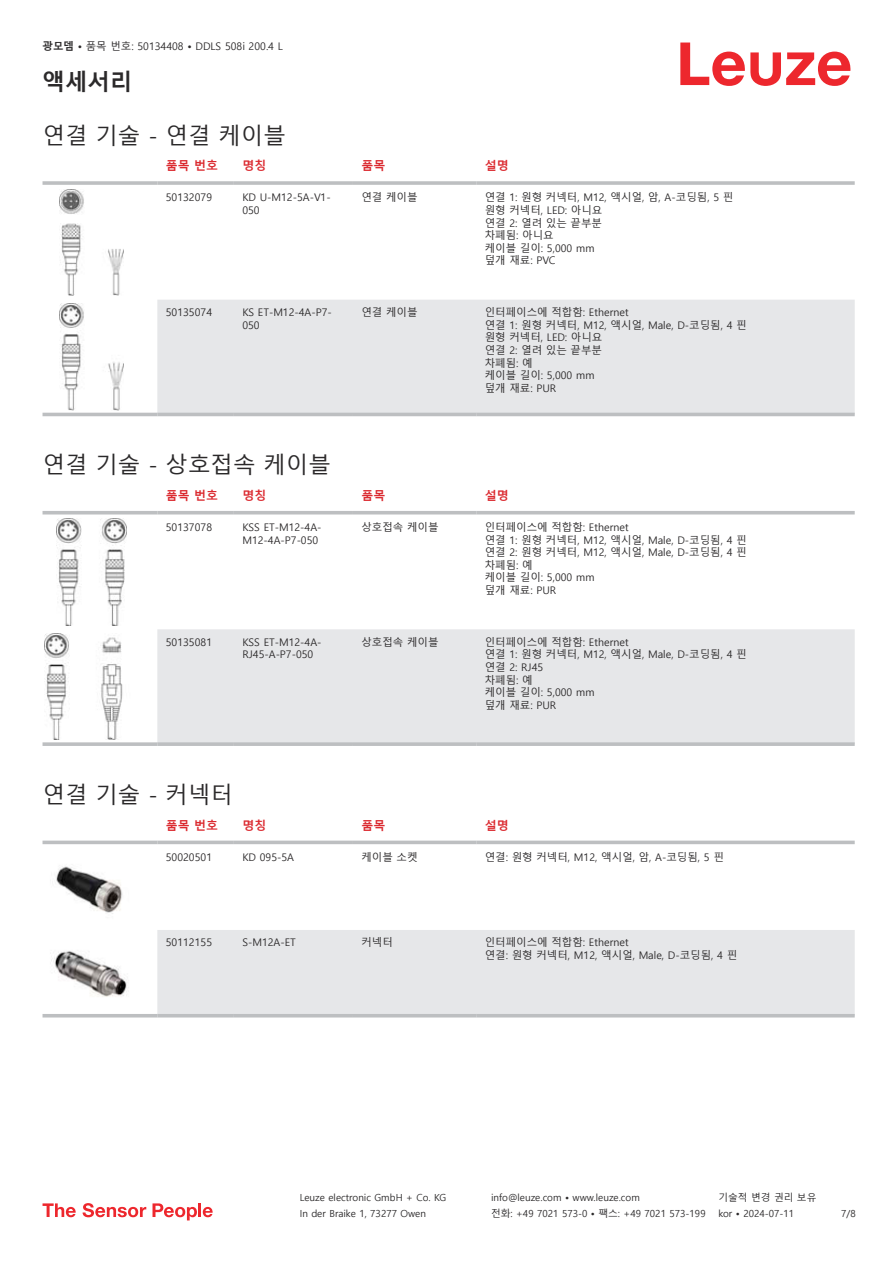
<style>
.page{position:relative;width:893px;height:1263px;background:#fff}
.page>*{position:absolute;margin:0;border:0;box-sizing:border-box;transform-origin:0 0}
.t1{font:22.5px "Malgun Gothic";color:#2b292a}
.t2{font:700 22.5px "Malgun Gothic";color:#2b292a}
.t3{font:700 12px "Malgun Gothic";color:#db2a30}
.t4{font:10.5px/12.6px "Malgun Gothic";color:#2b292a}
.t5{font:9.75px "Malgun Gothic";color:#2b292a}
.s1{font-weight:700}
</style>
<div class="page">
<svg style="left:680px;top:43px;width:170px;height:43px"></svg>
<svg style="left:43px;top:295px;width:812px;height:122px"></svg>
<div style="left:157px;top:300px;width:698px;height:113px;background:#e6e7e9"></div>
<hr style="left:43px;top:181px;width:114px;height:4px;background:#bdbfc1">
<hr style="left:157px;top:181px;width:77px;height:4px;background:#c8cacb">
<hr style="left:234px;top:181px;width:119px;height:4px;background:#c3c5c6">
<hr style="left:353px;top:181px;width:123px;height:4px;background:#bdbfc1">
<hr style="left:476px;top:181px;width:379px;height:4px;background:#c8cacb">
<hr style="left:43px;top:413px;width:114px;height:3px;background:#bdbfc1">
<hr style="left:157px;top:413px;width:77px;height:3px;background:#bdbfc1">
<hr style="left:234px;top:413px;width:119px;height:3px;background:#bdbfc1">
<hr style="left:353px;top:413px;width:123px;height:3px;background:#bdbfc1">
<hr style="left:476px;top:413px;width:379px;height:3px;background:#bdbfc1">
<img style="left:59px;top:189px;width:65px;height:106px">
<img style="left:59px;top:304px;width:65px;height:106px">
<svg style="left:43px;top:514px;width:812px;height:137px"></svg>
<div style="left:157px;top:629px;width:698px;height:113px;background:#e6e7e9"></div>
<hr style="left:43px;top:511px;width:114px;height:3px;background:#bdbfc1">
<hr style="left:157px;top:511px;width:77px;height:3px;background:#bdbfc1">
<hr style="left:234px;top:511px;width:119px;height:3px;background:#bdbfc1">
<hr style="left:353px;top:511px;width:123px;height:3px;background:#bdbfc1">
<hr style="left:476px;top:511px;width:379px;height:3px;background:#bdbfc1">
<svg style="left:43px;top:742px;width:114px;height:4px"></svg>
<hr style="left:157px;top:742px;width:77px;height:4px;background:#bdbfc1">
<hr style="left:234px;top:742px;width:119px;height:4px;background:#bdbfc1">
<svg style="left:353px;top:742px;width:123px;height:4px"></svg>
<hr style="left:476px;top:742px;width:379px;height:4px;background:#bdbfc1">
<img style="left:56px;top:519px;width:70px;height:106px">
<img style="left:45px;top:634px;width:93px;height:106px">
<svg style="left:43px;top:840px;width:812px;height:178px"></svg>
<div style="left:157px;top:930px;width:698px;height:84px;background:#e6e7e9"></div>
<hr style="left:43px;top:841px;width:114px;height:3px;background:#bdbfc1">
<hr style="left:157px;top:841px;width:77px;height:3px;background:#bdbfc1">
<hr style="left:234px;top:841px;width:119px;height:3px;background:#bdbfc1">
<hr style="left:353px;top:841px;width:123px;height:3px;background:#bdbfc1">
<hr style="left:476px;top:841px;width:379px;height:3px;background:#bdbfc1">
<hr style="left:43px;top:1014px;width:114px;height:3px;background:#bdbfc1">
<hr style="left:157px;top:1014px;width:77px;height:3px;background:#bdbfc1">
<hr style="left:234px;top:1014px;width:119px;height:3px;background:#bdbfc1">
<hr style="left:353px;top:1014px;width:123px;height:3px;background:#bdbfc1">
<hr style="left:476px;top:1014px;width:379px;height:3px;background:#bdbfc1">
<img style="left:43px;top:848px;width:97px;height:78px">
<img style="left:43px;top:934px;width:97px;height:77px">
<svg style="left:43px;top:1203px;width:33px;height:14px"></svg>
<svg style="left:83px;top:1203px;width:63px;height:14px"></svg>
<svg style="left:153px;top:1203px;width:44px;height:17px"></svg>
<hr style="left:198px;top:1203px;width:3px;height:14px;background:#ed272d">
<svg style="left:203px;top:1207px;width:10px;height:10px"></svg>
<p class="t4" style="left:43px;top:40px;width:242px"><span class="s1">광모뎀 •</span> 품목 번호: 50134408 <span class="s1">•</span> DDLS 508i 200.4 L</p>
<h1 class="t2" style="left:43px;top:69px;width:91px">액세서리</h1>
<h1 class="t1" style="left:43px;top:123px;width:245px">연결 기술 - 연결 케이블</h1>
<p class="t3" style="left:166px;top:159px;width:54px">품목 번호</p>
<p class="t3" style="left:242px;top:159px;width:25px">명칭</p>
<p class="t3" style="left:361px;top:159px;width:25px">품목</p>
<p class="t3" style="left:485px;top:159px;width:25px">설명</p>
<p class="t4" style="left:166px;top:191px;width:48px">50132079</p>
<p class="t4" style="left:242px;top:191px;width:90px">KD U-M12-5A-V1-<br>050</p>
<p class="t4" style="left:361px;top:191px;width:58px">연결 케이블</p>
<p class="t4" style="left:485px;top:191px;width:250px">연결 1: 원형 커넥터, M12, 액시얼, 암, A-코딩됨, 5 핀 원형 커넥터, LED: 아니요<br>연결 2: 열려 있는 끝부분<br>차폐됨: 아니요<br>케이블 길이: 5,000 mm<br>덮개 재료: PVC</p>
<p class="t4" style="left:166px;top:306px;width:48px">50135074</p>
<p class="t4" style="left:242px;top:306px;width:91px">KS ET-M12-4A-P7-<br>050</p>
<p class="t4" style="left:361px;top:306px;width:58px">연결 케이블</p>
<p class="t4" style="left:485px;top:306px;width:263px">인터페이스에 적합함: Ethernet<br>연결 1: 원형 커넥터, M12, 액시얼, Male, D-코딩됨, 4 핀 원형 커넥터, LED: 아니요<br>연결 2: 열려 있는 끝부분<br>차폐됨: 예<br>케이블 길이: 5,000 mm<br>덮개 재료: PUR</p>
<h1 class="t1" style="left:43px;top:452px;width:290px">연결 기술 - 상호접속 케이블</h1>
<p class="t3" style="left:166px;top:489px;width:54px">품목 번호</p>
<p class="t3" style="left:242px;top:489px;width:25px">명칭</p>
<p class="t3" style="left:361px;top:489px;width:25px">품목</p>
<p class="t3" style="left:485px;top:489px;width:25px">설명</p>
<p class="t4" style="left:166px;top:521px;width:48px">50137078</p>
<p class="t4" style="left:242px;top:521px;width:81px">KSS ET-M12-4A-<br>M12-4A-P7-050</p>
<p class="t4" style="left:361px;top:521px;width:79px">상호접속 케이블</p>
<p class="t4" style="left:485px;top:521px;width:263px">인터페이스에 적합함: Ethernet<br>연결 1: 원형 커넥터, M12, 액시얼, Male, D-코딩됨, 4 핀 연결 2: 원형 커넥터, M12, 액시얼, Male, D-코딩됨, 4 핀 차폐됨: 예<br>케이블 길이: 5,000 mm<br>덮개 재료: PUR</p>
<p class="t4" style="left:166px;top:636px;width:48px">50135081</p>
<p class="t4" style="left:242px;top:636px;width:81px">KSS ET-M12-4A-<br>RJ45-A-P7-050</p>
<p class="t4" style="left:361px;top:636px;width:79px">상호접속 케이블</p>
<p class="t4" style="left:485px;top:636px;width:263px">인터페이스에 적합함: Ethernet<br>연결 1: 원형 커넥터, M12, 액시얼, Male, D-코딩됨, 4 핀 연결 2: RJ45<br>차폐됨: 예<br>케이블 길이: 5,000 mm<br>덮개 재료: PUR</p>
<h1 class="t1" style="left:43px;top:782px;width:192px">연결 기술 - 커넥터</h1>
<p class="t3" style="left:166px;top:818px;width:54px">품목 번호</p>
<p class="t3" style="left:242px;top:818px;width:25px">명칭</p>
<p class="t3" style="left:361px;top:818px;width:25px">품목</p>
<p class="t3" style="left:485px;top:818px;width:25px">설명</p>
<p class="t4" style="left:166px;top:851px;width:48px">50020501</p>
<p class="t4" style="left:242px;top:851px;width:53px">KD 095-5A</p>
<p class="t4" style="left:361px;top:851px;width:58px">케이블 소켓</p>
<p class="t4" style="left:485px;top:851px;width:241px">연결: 원형 커넥터, M12, 액시얼, 암, A-코딩됨, 5 핀</p>
<p class="t4" style="left:166px;top:936px;width:48px">50112155</p>
<p class="t4" style="left:242px;top:936px;width:55px">S-M12A-ET</p>
<p class="t4" style="left:361px;top:936px;width:33px">커넥터</p>
<p class="t4" style="left:485px;top:936px;width:254px">인터페이스에 적합함: Ethernet<br>연결: 원형 커넥터, M12, 액시얼, Male, D-코딩됨, 4 핀</p>
<p class="t5" style="left:300px;top:1192px;width:148px">Leuze electronic GmbH + Co. KG</p>
<p class="t5" style="left:491px;top:1192px;width:150px">info@leuze.com • www.leuze.com</p>
<p class="t5" style="left:718px;top:1192px;width:100px">기술적 변경 권리 보유</p>
<p class="t5" style="left:300px;top:1208px;width:128px">In der Braike 1, 73277 Owen</p>
<p class="t5" style="left:491px;top:1208px;width:216px">전화: +49 7021 573-0 • 팩스: +49 7021 573-199</p>
<p class="t5" style="left:718px;top:1208px;width:77px">kor • 2024-07-11</p>
<p class="t5" style="left:841px;top:1208px;width:16px">7/8</p>
</div>
